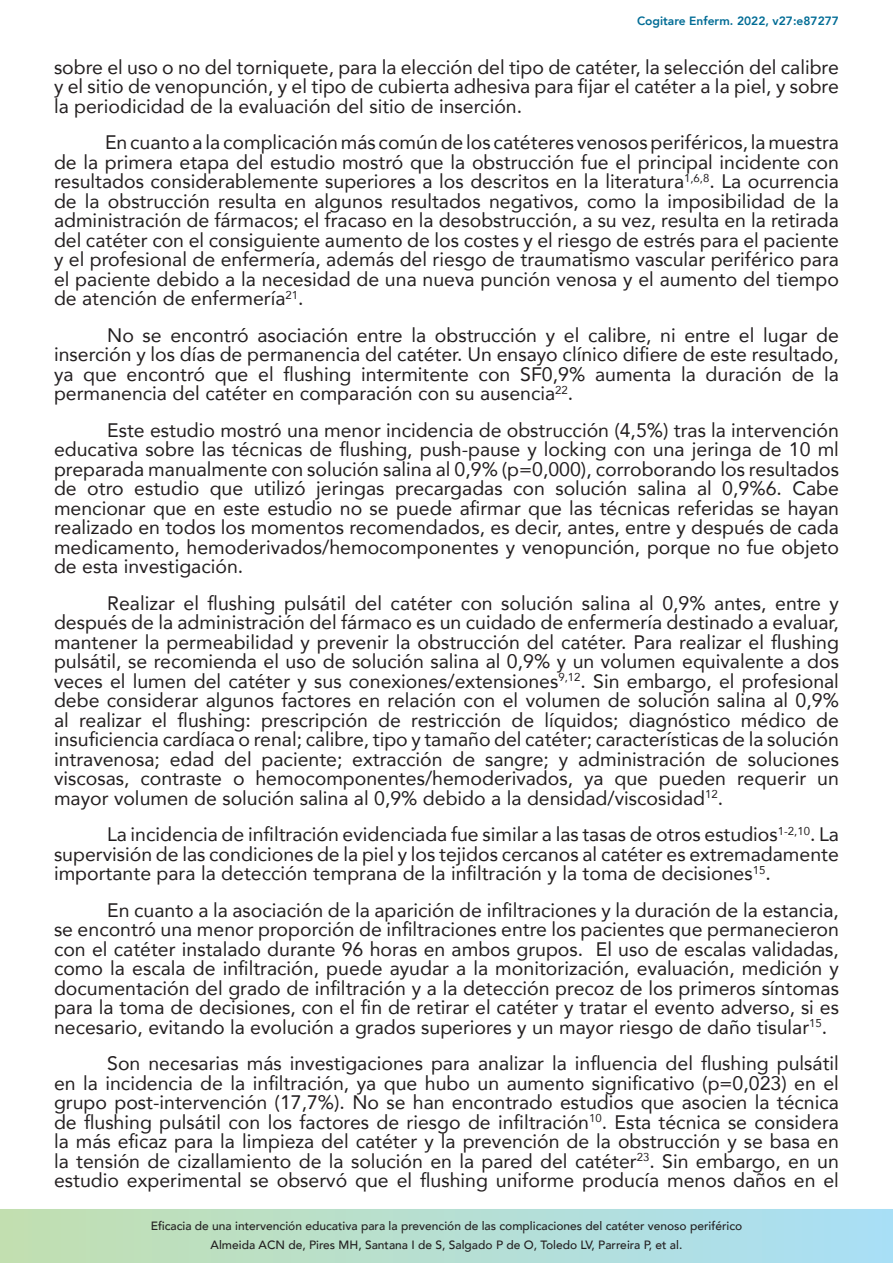
<style>
.page{position:relative;width:893px;height:1263px;background:#fff}
.page>*{position:absolute;margin:0;border:0;box-sizing:border-box;transform-origin:0 0}
.t1{font:19.5px/19.5px "Avenir";color:#231f20;text-align:justify}
.t2{font:500 12px/18.6px "Avenir";color:#231f20;text-align:center}
.t3{font:800 12px "Avenir";color:#006c95}
</style>
<div class="page">
<svg style="left:0;top:1209px;width:893px;height:54px;background:#b6dfd2"></svg>
<p class="t3" style="left:637px;top:10px;width:203px">Cogitare Enferm. 2022, v27:e87277</p>
<p class="t1" style="left:54px;top:56px;width:786px">sobre el uso o no del torniquete, para la elección del tipo de catéter, la selección del calibre y el sitio de venopunción, y el tipo de cubierta adhesiva para fijar el catéter a la piel, y sobre la periodicidad de la evaluación del sitio de inserción.</p>
<p class="t1" style="left:54px;top:132px;width:786px;text-indent:51px">En cuanto a la complicación más común de los catéteres venosos periféricos, la muestra de la primera etapa del estudio mostró que la obstrucción fue el principal incidente con resultados considerablemente superiores a los descritos en la literatura<sup>1,6,8</sup>. La ocurrencia de la obstrucción resulta en algunos resultados negativos, como la imposibilidad de la administración de fármacos; el fracaso en la desobstrucción, a su vez, resulta en la retirada del catéter con el consiguiente aumento de los costes y el riesgo de estrés para el paciente y el profesional de enfermería, además del riesgo de traumatismo vascular periférico para el paciente debido a la necesidad de una nueva punción venosa y el aumento del tiempo de atención de enfermería<sup>21</sup>.</p>
<p class="t1" style="left:54px;top:324px;width:786px;text-indent:53px">No se encontró asociación entre la obstrucción y el calibre, ni entre el lugar de inserción y los días de permanencia del catéter. Un ensayo clínico difiere de este resultado, ya que encontró que el flushing intermitente con SF0,9% aumenta la duración de la permanencia del catéter en comparación con su ausencia<sup>22</sup>.</p>
<p class="t1" style="left:54px;top:419px;width:786px;text-indent:53px">Este estudio mostró una menor incidencia de obstrucción (4,5%) tras la intervención educativa sobre las técnicas de flushing, push-pause y locking con una jeringa de 10 ml preparada manualmente con solución salina al 0,9% (p=0,000), corroborando los resultados de otro estudio que utilizó jeringas precargadas con solución salina al 0,9%6. Cabe mencionar que en este estudio no se puede afirmar que las técnicas referidas se hayan realizado en todos los momentos recomendados, es decir, antes, entre y después de cada medicamento, hemoderivados/hemocomponentes y venopunción, porque no fue objeto de esta investigación.</p>
<p class="t1" style="left:54px;top:592px;width:786px;text-indent:53px">Realizar el flushing pulsátil del catéter con solución salina al 0,9% antes, entre y después de la administración del fármaco es un cuidado de enfermería destinado a evaluar, mantener la permeabilidad y prevenir la obstrucción del catéter. Para realizar el flushing pulsátil, se recomienda el uso de solución salina al 0,9% y un volumen equivalente a dos veces el lumen del catéter y sus conexiones/extensiones<sup>9,12</sup>. Sin embargo, el profesional debe considerar algunos factores en relación con el volumen de solución salina al 0,9% al realizar el flushing: prescripción de restricción de líquidos; diagnóstico médico de insuficiencia cardíaca o renal; calibre, tipo y tamaño del catéter; características de la solución intravenosa; edad del paciente; extracción de sangre; y administración de soluciones viscosas, contraste o hemocomponentes/hemoderivados, ya que pueden requerir un mayor volumen de solución salina al 0,9% debido a la densidad/viscosidad<sup>12</sup>.</p>
<p class="t1" style="left:54px;top:824px;width:786px;text-indent:53px">La incidencia de infiltración evidenciada fue similar a las tasas de otros estudios<sup>1-2,10</sup>. La supervisión de las condiciones de la piel y los tejidos cercanos al catéter es extremadamente importante para la detección temprana de la infiltración y la toma de decisiones<sup>15</sup>.</p>
<p class="t1" style="left:54px;top:899px;width:786px;text-indent:53px">En cuanto a la asociación de la aparición de infiltraciones y la duración de la estancia, se encontró una menor proporción de infiltraciones entre los pacientes que permanecieron con el catéter instalado durante 96 horas en ambos grupos. El uso de escalas validadas, como la escala de infiltración, puede ayudar a la monitorización, evaluación, medición y documentación del grado de infiltración y a la detección precoz de los primeros síntomas para la toma de decisiones, con el fin de retirar el catéter y tratar el evento adverso, si es necesario, evitando la evolución a grados superiores y un mayor riesgo de daño tisular<sup>15</sup>.</p>
<p class="t1" style="left:54px;top:1053px;width:786px;text-indent:53px">Son necesarias más investigaciones para analizar la influencia del flushing pulsátil en la incidencia de la infiltración, ya que hubo un aumento significativo (p=0,023) en el grupo post-intervención (17,7%). No se han encontrado estudios que asocien la técnica de flushing pulsátil con los factores de riesgo de infiltración<sup>10</sup>. Esta técnica se considera la más eficaz para la limpieza del catéter y la prevención de la obstrucción y se basa en la tensión de cizallamiento de la solución en la pared del catéter<sup>23</sup>. Sin embargo, en un estudio experimental se observó que el flushing uniforme producía menos daños en el</p>
<p class="t2" style="left:151px;top:1216px;width:593px">Eficacia de una intervención educativa para la prevención de las complicaciones del catéter venoso periférico<br>Almeida ACN de, Pires MH, Santana I de S, Salgado P de O, Toledo LV, Parreira P, et al.</p>
</div>
